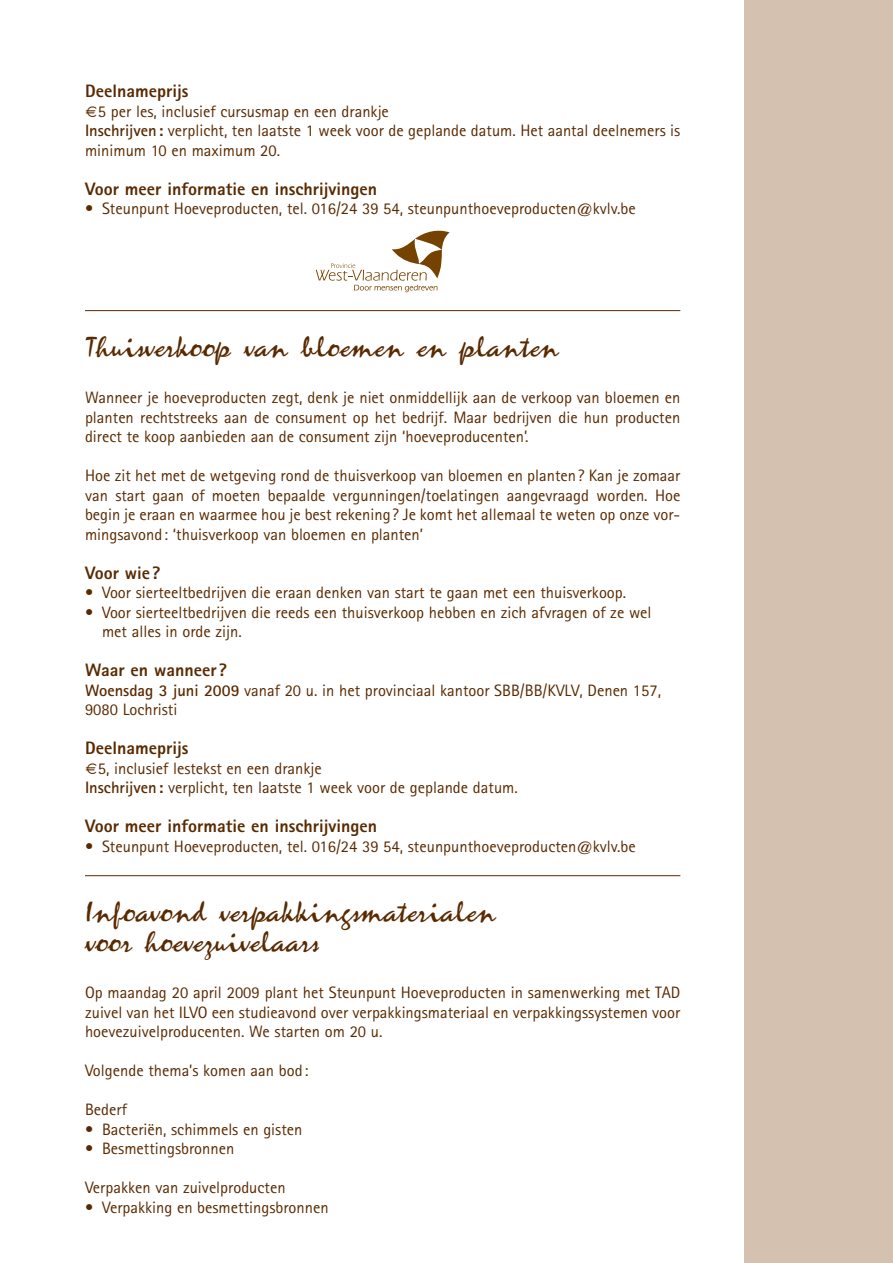
<style>
.page{position:relative;width:893px;height:1263px;background:#fff}
.page>*{position:absolute;margin:0;border:0;box-sizing:border-box;transform-origin:0 0}
.t1{font:30px/30px "Zephyr Script";color:#592a00}
.t2{font:800 18px "Rotis Sans Serif";color:#592a00}
.t3{font:16.5px/19.5px "Rotis Sans Serif";color:#592a00}
.s1{font-weight:700}
</style>
<div class="page">
<div style="left:744px;top:0;width:149px;height:1263px;background:#d5c1b0"></div>
<hr style="left:85px;top:310px;width:595px;height:1px;background:#592a00">
<hr style="left:85px;top:875px;width:595px;height:1px;background:#592a00">
<svg style="left:316px;top:230px;width:134px;height:62px"></svg>
<p class="t2" style="left:85px;top:85px;width:105px">Deelnameprijs</p>
<p class="t3" style="left:85px;top:103px;width:597px;text-indent:13px">5 per les, inclusief cursusmap en een drankje<br><span class="s1">Inschrijven:</span> verplicht, ten laatste 1 week voor de geplande datum. Het aantal deelnemers is minimum 10 en maximum 20.</p>
<p class="t2" style="left:85px;top:183px;width:294px">Voor meer informatie en inschrijvingen</p>
<p class="t3" style="left:85px;top:201px;width:552px">• Steunpunt Hoeveproducten, tel. 016/24 39 54, steunpunthoeveproducten@kvlv.be</p>
<h1 class="t1" style="left:85px;top:335px;width:475px">Thuisverkoop van bloemen en planten</h1>
<p class="t3" style="left:85px;top:389px;width:597px;text-align:justify">Wanneer je hoeveproducten zegt, denk je niet onmiddellijk aan de verkoop van bloemen en planten rechtstreeks aan de consument op het bedrijf. Maar bedrijven die hun producten direct te koop aanbieden aan de consument zijn ‘hoeveproducenten’.</p>
<p class="t3" style="left:85px;top:467px;width:597px;text-align:justify">Hoe zit het met de wetgeving rond de thuisverkoop van bloemen en planten? Kan je zomaar van start gaan of moeten bepaalde vergunningen/toelatingen aangevraagd worden. Hoe begin je eraan en waarmee hou je best rekening? Je komt het allemaal te weten op onze vor&shy;mingsavond: ‘thuisverkoop van bloemen en planten’</p>
<p class="t2" style="left:85px;top:566px;width:77px">Voor wie?</p>
<p class="t3" style="left:85px;top:584px;width:543px">• Voor sierteeltbedrijven die eraan denken van start te gaan met een thuisverkoop.</p>
<p class="t3" style="left:102px;top:604px;width:551px;text-indent:-17px">• Voor sierteeltbedrijven die reeds een thuisverkoop hebben en zich afvragen of ze wel met alles in orde zijn.</p>
<p class="t2" style="left:85px;top:664px;width:144px">Waar en wanneer?</p>
<p class="t3" style="left:85px;top:682px;width:577px"><span class="s1">Woensdag 3 juni 2009</span> vanaf 20 u. in het provinciaal kantoor SBB/BB/KVLV, Denen 157,<br>9080 Lochristi</p>
<p class="t2" style="left:85px;top:742px;width:105px">Deelnameprijs</p>
<p class="t3" style="left:85px;top:760px;width:434px;text-indent:13px">5, inclusief lestekst en een drankje<br><span class="s1">Inschrijven:</span> verplicht, ten laatste 1 week voor de geplande datum.</p>
<p class="t2" style="left:85px;top:820px;width:294px">Voor meer informatie en inschrijvingen</p>
<p class="t3" style="left:85px;top:838px;width:552px">• Steunpunt Hoeveproducten, tel. 016/24 39 54, steunpunthoeveproducten@kvlv.be</p>
<h1 class="t1" style="left:85px;top:900px;width:412px">Infoavond verpakkingsmaterialen voor hoevezuivelaars</h1>
<p class="t3" style="left:85px;top:984px;width:597px;text-align:justify">Op maandag 20 april 2009 plant het Steunpunt Hoeveproducten in samenwerking met TAD zuivel van het ILVO een studieavond over verpakkingsmateriaal en verpakkingssystemen voor hoevezuivelproducenten. We starten om 20 u.</p>
<p class="t3" style="left:85px;top:1062px;width:225px">Volgende thema’s komen aan bod:</p>
<p class="t3" style="left:85px;top:1101px;width:43px">Bederf</p>
<p class="t3" style="left:85px;top:1121px;width:219px">• Bacteriën, schimmels en gisten</p>
<p class="t3" style="left:85px;top:1140px;width:151px">• Besmettingsbronnen</p>
<p class="t3" style="left:85px;top:1179px;width:202px">Verpakken van zuivelproducten</p>
<p class="t3" style="left:85px;top:1199px;width:245px">• Verpakking en besmettingsbronnen</p>
</div>
